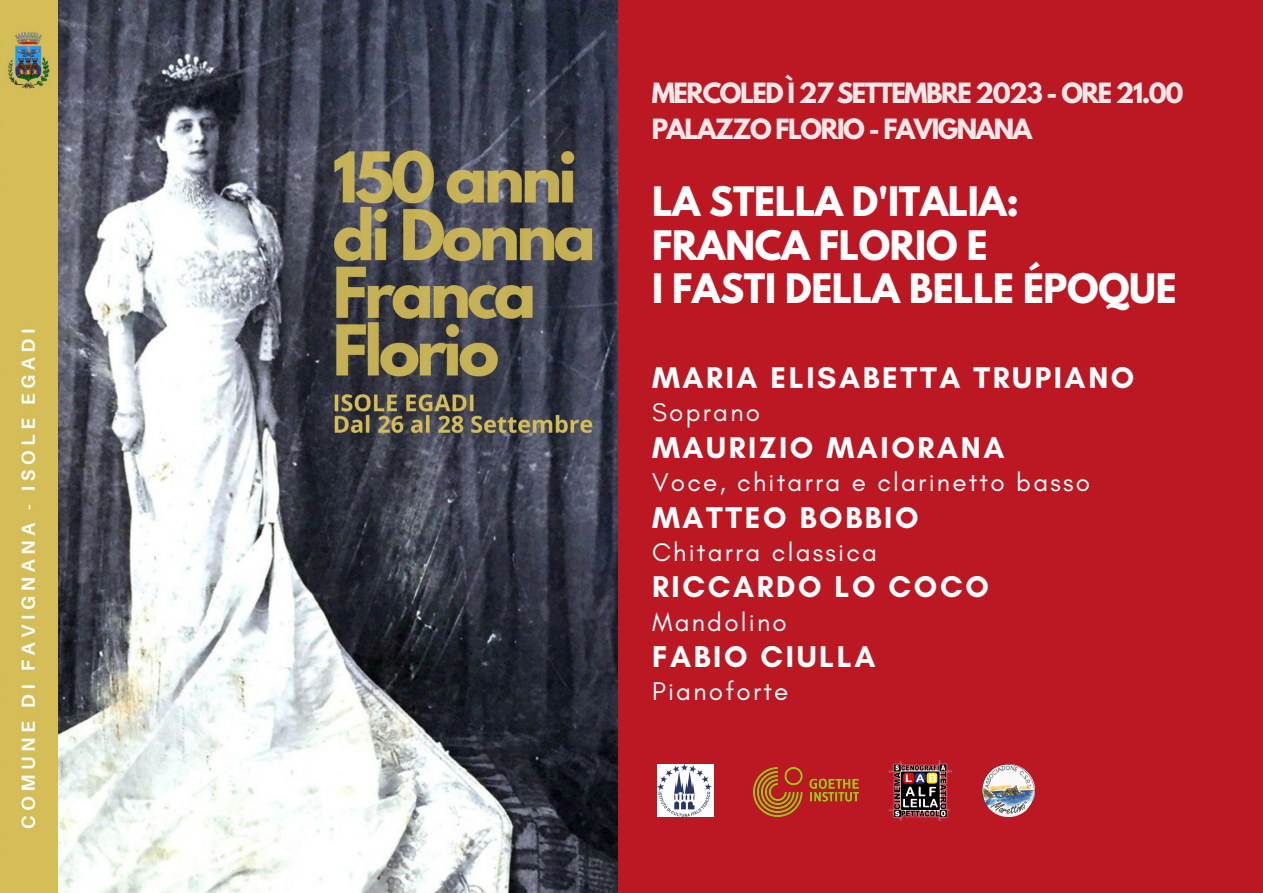
<style>
.page{position:relative;width:1263px;height:893px;background:#bc1823}
.page>*{position:absolute;margin:0;border:0;box-sizing:border-box;transform-origin:0 0}
.t1{font:700 36px "League Spartan";letter-spacing:-.01em;color:#fff}
.t2{font:700 30.53px "Glacial Indifference";letter-spacing:.085em;color:#fff}
.t3{font:26.03px "Glacial Indifference";letter-spacing:.085em;color:#fff}
.t4{font:700 24.75px/36px "League Spartan";letter-spacing:-.06em;color:#fff}
</style>
<div class="page">
<img style="left:0;top:0;width:617px;height:893px">
<img style="left:753px;top:768px;width:105px;height:48px">
<img style="left:888px;top:760px;width:64px;height:62px">
<img style="left:982px;top:764px;width:53px;height:53px">
<img style="left:658px;top:764px;width:55px;height:53px">
<p class="t4" style="left:652px;top:79px;width:533px">MERCOLED Ì 27 SETTEMBRE 2023 - ORE 21.00<br>PALAZZO FLORIO - FAVIGNANA</p>
<p class="t1" style="left:652px;top:184px;width:368px">LA STELLA D'ITALIA:</p>
<p class="t1" style="left:652px;top:227px;width:337px">FRANCA FLORIO E</p>
<p class="t1" style="left:652px;top:271px;width:526px">I FASTI DELLA BELLE ÉPOQUE</p>
<p class="t2" style="left:652px;top:359px;width:484px">MARIA ELISABETTA TRUPIANO</p>
<p class="t3" style="left:652px;top:396px;width:110px">Soprano</p>
<p class="t2" style="left:652px;top:429px;width:354px">MAURIZIO MAIORANA</p>
<p class="t3" style="left:652px;top:466px;width:440px">Voce, chitarra e clarinetto basso</p>
<p class="t2" style="left:652px;top:499px;width:268px">MATTEO BOBBIO</p>
<p class="t3" style="left:652px;top:536px;width:227px">Chitarra classica</p>
<p class="t2" style="left:652px;top:568px;width:338px">RICCARDO LO COCO</p>
<p class="t3" style="left:652px;top:606px;width:136px">Mandolino</p>
<p class="t2" style="left:652px;top:638px;width:225px">FABIO CIULLA</p>
<p class="t3" style="left:652px;top:676px;width:138px">Pianoforte</p>
</div>
